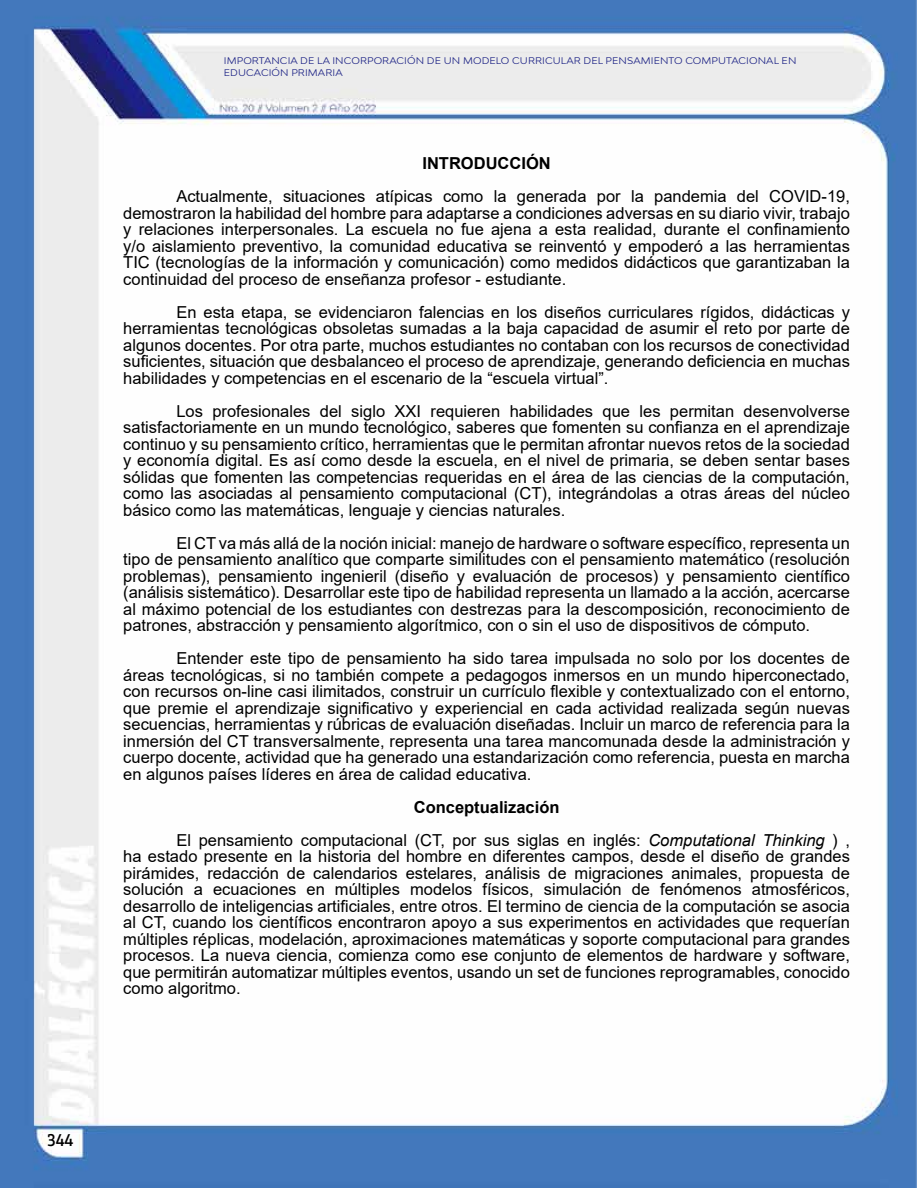
<style>
.page{position:relative;width:918px;height:1188px;background:#fff}
.page>*{position:absolute;margin:0;border:0;box-sizing:border-box;transform-origin:0 0}
.t1{font:18px "Breakers Slab";color:#000}
.t2{font:16.5px/16.5px "Arial";color:#000;text-align:justify}
.t3{font:700 16.5px "Arial";color:#000}
.t4{font:expanded 9px/12px "Bw Modelica";letter-spacing:.01em;color:#1c2285}
.s1{font-weight:700}
.s2{font-style:italic}
</style>
<div class="page">
<img style="left:0;top:0;width:917px;height:1188px">
<p class="t4" style="left:224px;top:55px;width:574px">IMPORTANCIA DE LA INCORPORACIÓN DE UN MODELO CURRICULAR DEL PENSAMIENTO COMPUTACIONAL EN<br>EDUCACIÓN PRIMARIA</p>
<p class="t3" style="left:422px;top:152px;width:130px">INTRODUCCIÓN</p>
<p class="t2" style="left:123px;top:188px;width:728px;text-indent:53px">Actualmente, situaciones atípicas como la generada por la pandemia del COVID-19, demostraron la habilidad del hombre para adaptarse a condiciones adversas en su diario vivir, trabajo y relaciones interpersonales. La escuela no fue ajena a esta realidad, durante el confinamiento y/o aislamiento preventivo, la comunidad educativa se reinventó y empoderó a las herramientas TIC (tecnologías de la información y comunicación) como medidos didácticos que garantizaban la continuidad del proceso de enseñanza profesor - estudiante.</p>
<p class="t2" style="left:123px;top:304px;width:728px;text-indent:53px">En esta etapa, se evidenciaron falencias en los diseños curriculares rígidos, didácticas y herramientas tecnológicas obsoletas sumadas a la baja capacidad de asumir el reto por parte de algunos docentes. Por otra parte, muchos estudiantes no contaban con los recursos de conectividad suficientes, situación que desbalanceo el proceso de aprendizaje, generando deficiencia en muchas habilidades y competencias en el escenario de la “escuela virtual”.</p>
<p class="t2" style="left:123px;top:403px;width:728px;text-indent:53px">Los profesionales del siglo XXI requieren habilidades que les permitan desenvolverse satisfactoriamente en un mundo tecnológico, saberes que fomenten su confianza en el aprendizaje continuo y su pensamiento crítico, herramientas que le permitan afrontar nuevos retos de la sociedad y economía digital. Es así como desde la escuela, en el nivel de primaria, se deben sentar bases sólidas que fomenten las competencias requeridas en el área de las ciencias de la computación, como las asociadas al pensamiento computacional (CT), integrándolas a otras áreas del núcleo básico como las matemáticas, lenguaje y ciencias naturales.</p>
<p class="t2" style="left:123px;top:535px;width:728px;text-indent:53px">El CT va más allá de la noción inicial: manejo de hardware o software específico, representa un tipo de pensamiento analítico que comparte similitudes con el pensamiento matemático (resolución problemas), pensamiento ingenieril (diseño y evaluación de procesos) y pensamiento científico (análisis sistemático). Desarrollar este tipo de habilidad representa un llamado a la acción, acercarse al máximo potencial de los estudiantes con destrezas para la descomposición, reconocimiento de patrones, abstracción y pensamiento algorítmico, con o sin el uso de dispositivos de cómputo.</p>
<p class="t2" style="left:123px;top:650px;width:728px;text-indent:53px">Entender este tipo de pensamiento ha sido tarea impulsada no solo por los docentes de áreas tecnológicas, si no también compete a pedagogos inmersos en un mundo hiperconectado, con recursos on-line casi ilimitados, construir un currículo flexible y contextualizado con el entorno, que premie el aprendizaje significativo y experiencial en cada actividad realizada según nuevas secuencias, herramientas y rúbricas de evaluación diseñadas. Incluir un marco de referencia para la inmersión del CT transversalmente, representa una tarea mancomunada desde la administración y cuerpo docente, actividad que ha generado una estandarización como referencia, puesta en marcha en algunos países líderes en área de calidad educativa.</p>
<p class="t2" style="left:176px;top:790px;width:675px;line-height:33px;text-indent:237px"><span class="s1">Conceptualización<br></span>El pensamiento computacional (CT, por sus siglas en inglés: <span class="s2">Computational Thinking</span> ) ,</p>
<p class="t2" style="left:123px;top:848px;width:728px">ha estado presente en la historia del hombre en diferentes campos, desde el diseño de grandes pirámides, redacción de calendarios estelares, análisis de migraciones animales, propuesta de solución a ecuaciones en múltiples modelos físicos, simulación de fenómenos atmosféricos, desarrollo de inteligencias artificiales, entre otros. El termino de ciencia de la computación se asocia al CT, cuando los científicos encontraron apoyo a sus experimentos en actividades que requerían múltiples réplicas, modelación, aproximaciones matemáticas y soporte computacional para grandes procesos. La nueva ciencia, comienza como ese conjunto de elementos de hardware y software, que permitirán automatizar múltiples eventos, usando un set de funciones reprogramables, conocido como algoritmo.</p>
<p class="t1" style="left:48px;top:1130px;width:27px">344</p>
</div>
